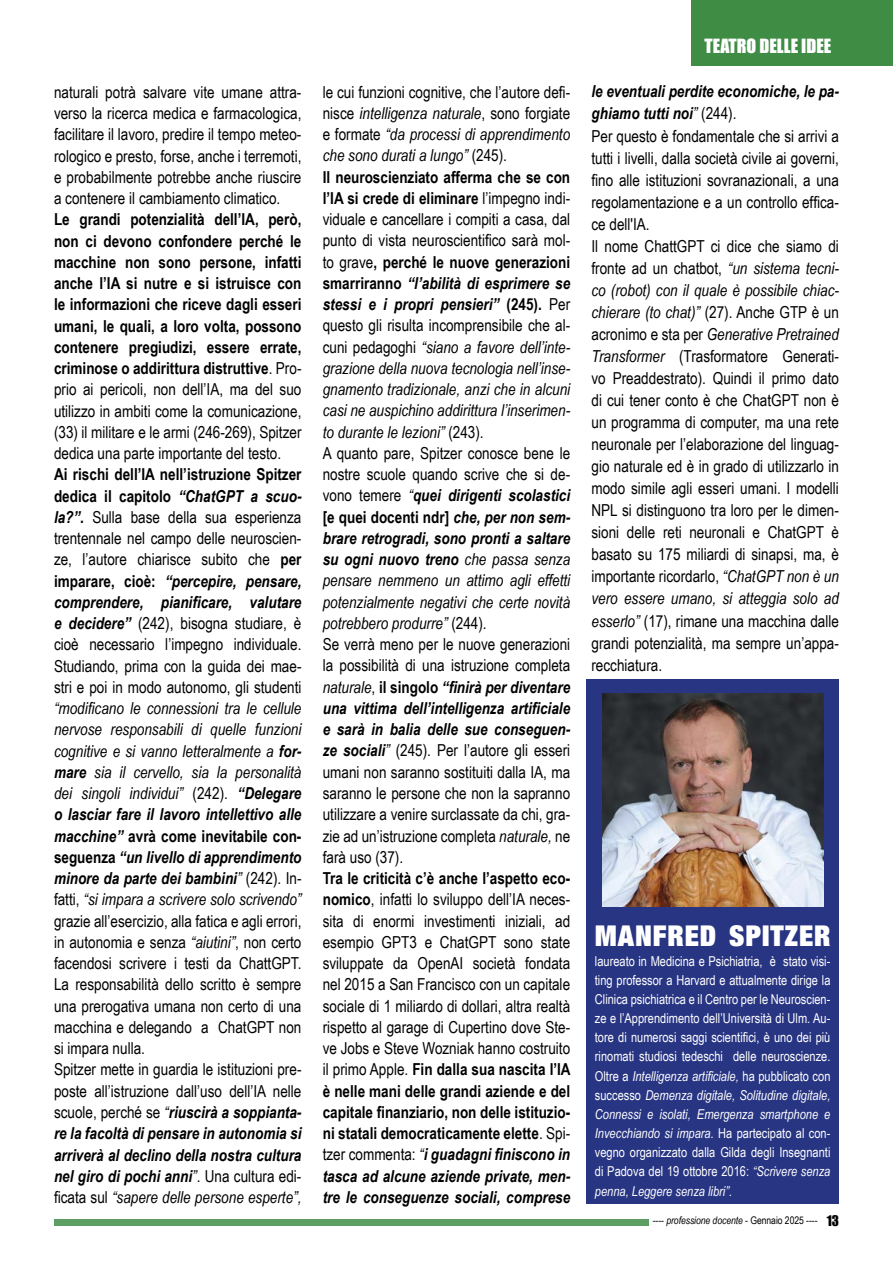
<style>
.page{position:relative;width:893px;height:1263px;background:#fff}
.page>*{position:absolute;margin:0;border:0;box-sizing:border-box;transform-origin:0 0}
.t1{font:900 condensed 28.8px "Helvetica Neue LT Pro";letter-spacing:.03em;color:#fff}
.t2{font:18px "Impact";color:#fff}
.t3{font:16.5px/21.3px "Arial Narrow";color:#000;text-align:justify}
.t4{font:700 16.5px/21.3px "Arial Narrow";color:#000;text-align:justify}
.t5{font:13.65px/19.2px "Arial Narrow";color:#fff;text-align:justify}
.t6{font:10.5px "Arial Narrow";letter-spacing:-.005em;color:#000}
.s1{font-weight:400}
.s2{font-weight:700}
.s3{font-weight:700;font-style:italic}
.s4{font-style:italic}
.s5{font-family:"Impact";font-size:13.5px}
</style>
<div class="page">
<div style="left:54px;top:1219px;width:594px;height:6px;background:#5d9e62"></div>
<div style="left:587px;top:679px;width:252px;height:525px;background:#283583"></div>
<img style="left:602px;top:693px;width:221px;height:213px">
<div style="left:692px;top:0;width:201px;height:65px;background:#3f8c44"></div>
<p class="t3" style="left:54px;top:81px;width:249px">naturali potrà salvare vite umane attra&shy;verso la ricerca medica e farmacologica, facilitare il lavoro, predire il tempo meteo&shy;rologico e presto, forse, anche i terremoti, e probabilmente potrebbe anche riuscire a contenere il cambiamento climatico.</p>
<p class="t4" style="left:54px;top:208px;width:249px">Le grandi potenzialità dell’IA, però, non ci devono confondere perché le macchine non sono persone, infatti anche l’IA si nutre e si istruisce con le informazioni che riceve dagli esseri umani, le quali, a loro volta, possono contenere pregiudizi, essere errate, criminose o addirittura distruttive<span class="s1">. Pro&shy;prio ai pericoli, non dell’IA, ma del suo utilizzo in ambiti come la comunicazione, (33) il militare e le armi (246-269), Spitzer dedica una parte importante del testo.</span></p>
<p class="t3" style="left:54px;top:463px;width:249px"><span class="s2">Ai rischi dell’IA nell’istruzione Spitzer dedica il capitolo</span> <span class="s3">“ChatGPT a scuo&shy;la?”</span><span class="s2">.</span> Sulla base della sua esperienza trentennale nel campo delle neuroscien&shy;ze, l’autore chiarisce subito che <span class="s2">per imparare, cioè:</span> <span class="s3">“percepire, pensare, comprendere, pianificare, valutare e decidere”</span> (242), bisogna studiare, è cioè necessario l’impegno individuale.<br>Studiando, prima con la guida dei mae&shy;stri e poi in modo autonomo, gli studenti</p>
<p class="t3" style="left:54px;top:697px;width:249px;text-align:left"><span class="s4">“modificano le connessioni tra le cellule nervose responsabili di quelle funzioni cognitive e si vanno letteralmente a</span> <span class="s3">for&shy;mare</span> <span class="s4">sia il cervello, sia la personalità dei singoli individui”</span> (242). <span class="s3">“Delegare o lasciar fare il lavoro intellettivo alle macchine”</span> <span class="s2">avrà come inevitabile con&shy;seguenza</span> <span class="s3">“un livello di apprendimento minore da parte dei bambini</span><span class="s4">”</span> (242). In&shy;fatti, <span class="s4">“si impara a scrivere solo scrivendo” </span>grazie all’esercizio, alla fatica e agli errori, in autonomia e senza <span class="s4">“aiutini”</span>, non certo facendosi scrivere i testi da ChattGPT.<br>La responsabilità dello scritto è sempre una prerogativa umana non certo di una macchina e delegando a ChatGPT non si impara nulla.<br>Spitzer mette in guardia le istituzioni pre&shy;poste all’istruzione dall’uso dell’IA nelle scuole, perché se <span class="s4">“</span><span class="s3">riuscirà a soppianta&shy;re la facoltà di pensare in autonomia si arriverà al declino della nostra cultura nel giro di pochi anni</span><span class="s4">”</span>. Una cultura edi&shy;ficata sul <span class="s4">“sapere delle persone esperte”,</span></p>
<p class="t3" style="left:323px;top:81px;width:249px;text-align:left">le cui funzioni cognitive, che l’autore defi&shy;nisce <span class="s4">intelligenza naturale</span>, sono forgiate e formate <span class="s4">“da processi di apprendimento che sono durati a lungo”</span> (245).<br><span class="s2">Il neuroscienziato afferma che se con l’IA si crede di eliminare</span> l’impegno indi&shy;viduale e cancellare i compiti a casa, dal punto di vista neuroscientifico sarà mol&shy;to grave<span class="s2">, perché le nuove generazioni smarriranno</span> <span class="s3">“l’abilità di esprimere se stessi e i propri pensieri”</span> <span class="s2">(245).</span> Per questo gli risulta incomprensibile che al&shy;cuni pedagoghi <span class="s4">“siano a favore dell’inte&shy;grazione della nuova tecnologia nell’inse&shy;gnamento tradizionale, anzi che in alcuni casi ne auspichino addirittura l’inserimen&shy;to durante le lezioni”</span> (243).<br>A quanto pare, Spitzer conosce bene le nostre scuole quando scrive che si de&shy;vono temere <span class="s4">“</span><span class="s3">quei dirigenti scolastici </span><span class="s2">[e quei docenti ndr]</span> <span class="s3">che, per non sem&shy;brare retrogradi, sono pronti a saltare su ogni nuovo treno</span> <span class="s4">che passa senza pensare nemmeno un attimo agli effetti potenzialmente negativi che certe novità potrebbero produrre”</span> (244).<br>Se verrà meno per le nuove generazioni la possibilità di una istruzione completa <span class="s4">naturale</span>, <span class="s2">il singolo</span> <span class="s3">“finirà per diventare una vittima dell’intelligenza artificiale e sarà in balia delle sue conseguen&shy;ze sociali</span><span class="s4">”</span> (245). Per l’autore gli esseri umani non saranno sostituiti dalla IA, ma saranno le persone che non la sapranno utilizzare a venire surclassate da chi, gra&shy;zie ad un’istruzione completa <span class="s4">naturale,</span> ne farà uso (37).</p>
<p class="t3" style="left:323px;top:867px;width:249px"><span class="s2">Tra le criticità c’è anche l’aspetto eco&shy;nomico</span>, infatti lo sviluppo dell’IA neces&shy;sita di enormi investimenti iniziali, ad esempio GPT3 e ChatGPT sono state sviluppate da OpenAI società fondata nel 2015 a San Francisco con un capitale sociale di 1 miliardo di dollari, altra realtà rispetto al garage di Cupertino dove Ste&shy;ve Jobs e Steve Wozniak hanno costruito il primo Apple. <span class="s2">Fin dalla sua nascita l’IA è nelle mani delle grandi aziende e del capitale finanziario, non delle istituzio&shy;ni statali democraticamente elette</span>. Spi&shy;tzer commenta: <span class="s4">“</span><span class="s3">i guadagni finiscono in tasca ad alcune aziende private, men&shy;tre le conseguenze sociali, comprese</span></p>
<p class="t2" style="left:705px;top:32px;width:128px">TEATRO DELLE IDEE</p>
<p class="t3" style="left:591px;top:80px;width:249px;line-height:22px;text-align:left"><span class="s3">le eventuali perdite economiche, le pa&shy;ghiamo tutti noi</span><span class="s4">”</span> (244).<br>Per questo è fondamentale che si arrivi a tutti i livelli, dalla società civile ai governi, fino alle istituzioni sovranazionali, a una regolamentazione e a un controllo effica&shy;ce dell'IA.<br>Il nome ChattGPT ci dice che siamo di fronte ad un chatbot, <span class="s4">“un sistema tecni&shy;co (robot) con il quale è possibile chiac&shy;chierare (to chat)”</span> (27). Anche GTP è un acronimo e sta per <span class="s4">Generative Pretrained Transformer</span> (Trasformatore Generati&shy;vo Preaddestrato). Quindi il primo dato di cui tener conto è che ChatGPT non è un programma di computer, ma una rete neuronale per l’elaborazione del linguag&shy;gio naturale ed è in grado di utilizzarlo in modo simile agli esseri umani. I modelli NPL si distinguono tra loro per le dimen&shy;sioni delle reti neuronali e ChatGPT è basato su 175 miliardi di sinapsi, ma, è importante ricordarlo, <span class="s4">“ChatGPT non è un vero essere umano, si atteggia solo ad esserlo”</span> (17), rimane una macchina dalle grandi potenzialità, ma sempre un’appa&shy;recchiatura.</p>
<h1 class="t1" style="left:595px;top:918px;width:237px">MANFRED SPITZER</h1>
<p class="t5" style="left:595px;top:951px;width:237px">laureato in Medicina e Psichiatria, è stato visi&shy;ting professor a Harvard e attualmente dirige la Clinica psichiatrica e il Centro per le Neuroscien&shy;ze e l’Apprendimento dell’Università di Ulm. Au&shy;tore di numerosi saggi scientifici, è uno dei più rinomati studiosi tedeschi delle neuroscienze.<br>Oltre a <span class="s4">Intelligenza artificiale,</span> ha pubblicato con successo <span class="s4">Demenza digitale, Solitudine digitale, Connessi e isolati, Emergenza smartphone e Invecchiando si impara.</span> Ha partecipato al con&shy;vegno organizzato dalla Gilda degli Insegnanti di Padova del 19 ottobre 2016: <span class="s4">“Scrivere senza penna, Leggere senza libri”.</span></p>
<p class="t6" style="left:653px;top:1213px;width:188px">---- <span class="s4">professione docente</span> - Gennaio 2025 ---- <span class="s5">13</span></p>
</div>
